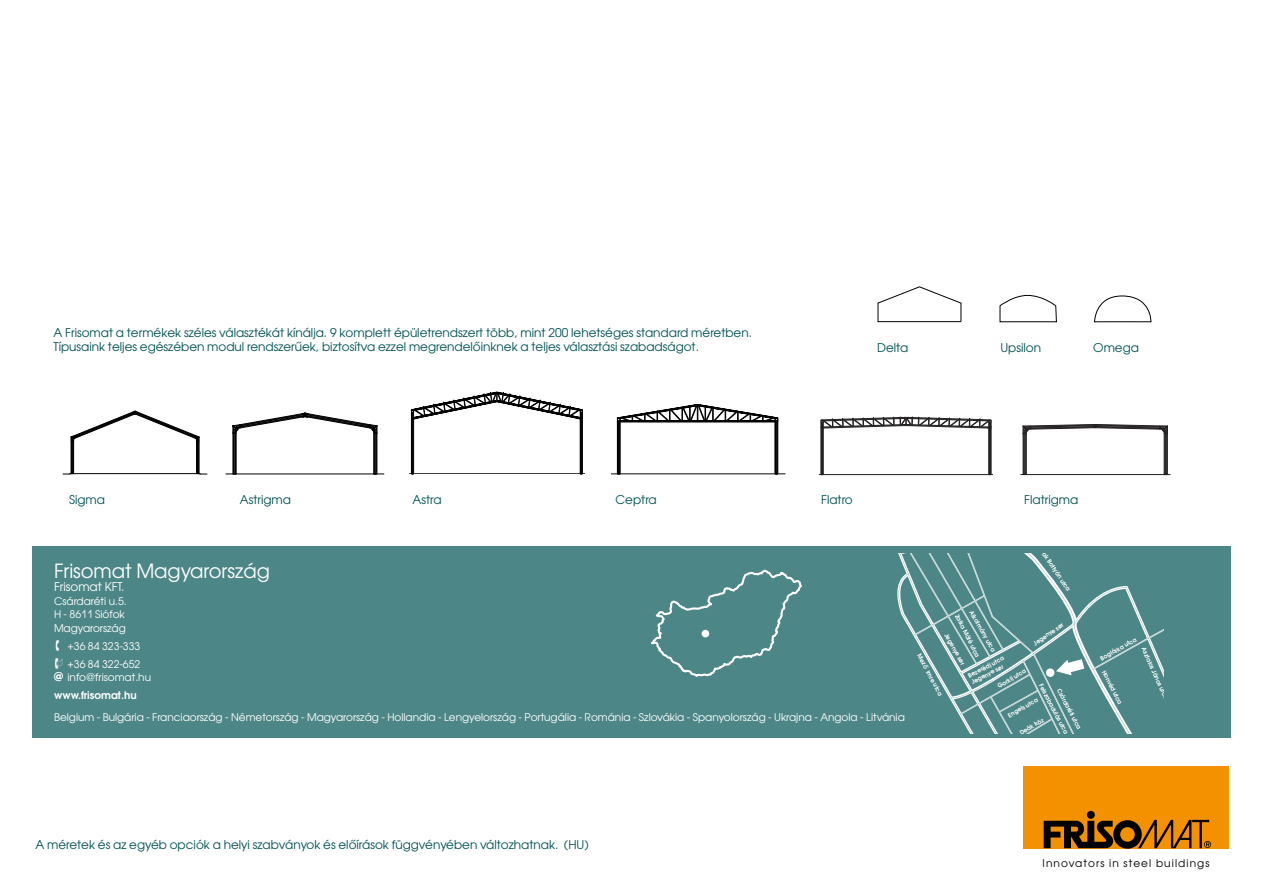
<style>
.page{position:relative;width:1263px;height:893px;background:#fff}
.page>*{position:absolute;margin:0;border:0;box-sizing:border-box;transform-origin:0 0}
.t1{font:19.5px "Avant Garde Gothic Book ITC";color:#fff}
.t2{font:12px/14.4px "Avant Garde Gothic Book ITC";color:#005253}
.t3{font:12px "Avant Garde Gothic Book ITC";color:#fff}
.t4{font:10.5px/13.5px "Avant Garde Gothic Book ITC";color:#fff}
.t5{font:10.5px "Avant Garde Gothic Book ITC";letter-spacing:.105em;color:#000}
.t6{font:10.5px "Avant Garde Gothic Demi ITC";color:#fff}
.t7{font:6px "Avant Garde Gothic Demi ITC";color:#fff}
.s1{font-family:"Avant Garde Gothic Demi ITC";font-size:12px}
</style>
<div class="page">
<div style="left:32px;top:546px;width:1199px;height:192px;background:#4d8687"></div>
<svg style="left:877px;top:286px;width:84px;height:36px"></svg>
<svg style="left:999px;top:295px;width:58px;height:27px"></svg>
<svg style="left:1094px;top:295px;width:57px;height:27px"></svg>
<hr style="left:226px;top:474px;width:158px;height:1px;background:#000">
<hr style="left:235px;top:433px;width:1px;height:40px;background:#000">
<hr style="left:233px;top:433px;width:1px;height:40px;background:#000">
<hr style="left:234px;top:433px;width:1px;height:40px;background:#000">
<hr style="left:376px;top:433px;width:1px;height:40px;background:#000">
<hr style="left:374px;top:433px;width:1px;height:40px;background:#000">
<hr style="left:375px;top:433px;width:1px;height:40px;background:#000">
<svg style="left:233px;top:413px;width:144px;height:20px"></svg>
<hr style="left:611px;top:474px;width:174px;height:1px;background:#000">
<svg style="left:617px;top:404px;width:161px;height:71px"></svg>
<hr style="left:410px;top:473px;width:175px;height:1px;background:#000">
<svg style="left:411px;top:392px;width:172px;height:83px"></svg>
<svg style="left:821px;top:417px;width:170px;height:57px"></svg>
<hr style="left:819px;top:474px;width:174px;height:1px;background:#232021">
<hr style="left:70px;top:473px;width:130px;height:1px;background:#000">
<svg style="left:63px;top:473px;width:11px;height:2px"></svg>
<svg style="left:196px;top:473px;width:11px;height:2px"></svg>
<div style="left:71px;top:441px;width:3px;height:32px;border:1px solid #000"></div>
<hr style="left:71px;top:441px;width:1px;height:32px;background:#000">
<svg style="left:71px;top:411px;width:129px;height:31px"></svg>
<div style="left:196px;top:441px;width:3px;height:32px;border:1px solid #000"></div>
<div style="left:1023px;top:766px;width:206px;height:82px;background:#f39100"></div>
<div style="left:1087px;top:811px;width:8px;height:8px;background:#000;border-radius:50%"></div>
<svg style="left:1044px;top:819px;width:167px;height:30px"></svg>
<hr style="left:1025px;top:434px;width:1px;height:40px;background:#232021">
<hr style="left:1023px;top:434px;width:1px;height:40px;background:#232021">
<hr style="left:1024px;top:434px;width:1px;height:40px;background:#232021">
<hr style="left:1165px;top:434px;width:1px;height:40px;background:#232021">
<hr style="left:1164px;top:434px;width:1px;height:40px;background:#232021">
<hr style="left:1166px;top:434px;width:1px;height:40px;background:#232021">
<svg style="left:1023px;top:424px;width:145px;height:10px"></svg>
<hr style="left:1020px;top:474px;width:150px;height:1px;background:#232021">
<svg style="left:897px;top:554px;width:267px;height:180px"></svg>
<svg style="left:1045px;top:659px;width:39px;height:18px"></svg>
<svg style="left:651px;top:569px;width:151px;height:108px"></svg>
<p class="t2" style="left:54px;top:325px;width:700px">A Frisomat a termékek széles választékát kínálja. 9 komplett épületrendszert több, mint 200 lehetséges standard méretben.<br>Típusaink teljes egészében modul rendszerűek, biztosítva ezzel megrendelőinknek a teljes választási szabadságot.</p>
<p class="t2" style="left:877px;top:340px;width:33px">Delta</p>
<p class="t2" style="left:1000px;top:340px;width:42px">Upsilon</p>
<p class="t2" style="left:1093px;top:340px;width:47px">Omega</p>
<p class="t2" style="left:69px;top:492px;width:37px">Sigma</p>
<p class="t2" style="left:240px;top:492px;width:53px">Astrigma</p>
<p class="t2" style="left:412px;top:492px;width:31px">Astra</p>
<p class="t2" style="left:615px;top:492px;width:43px">Ceptra</p>
<p class="t2" style="left:821px;top:492px;width:33px">Flatro</p>
<p class="t2" style="left:1024px;top:492px;width:56px">Flatrigma</p>
<h1 class="t1" style="left:54px;top:559px;width:217px">Frisomat Magyarország</h1>
<p class="t3" style="left:54px;top:580px;width:72px">Frisomat KFT.</p>
<p class="t4" style="left:54px;top:594px;width:74px">Csárdaréti u.5.<br>H - 8611 Siófok<br>Magyarország</p>
<p class="t4" style="left:68px;top:637px;width:74px;line-height:18px">+36 84 323-333 +36 84 322-652</p>
<p class="t4" style="left:54px;top:670px;width:99px"><span class="s1">@</span> info@frisomat.hu</p>
<p class="t6" style="left:54px;top:689px;width:84px">www.frisomat.hu</p>
<p class="t4" style="left:54px;top:710px;width:852px">Belgium - Bulgária - Franciaország - Németország - Magyarország - Hollandia - Lengyelország - Portugália - Románia - Szlovákia - Spanyolország - Ukrajna - Angola - Litvánia</p>
<p class="t7" style="left:1045px;top:548px;width:50px;rotate:56deg">Vak Bottyán utca</p>
<p class="t7" style="left:974px;top:609px;width:48px;rotate:60deg">Alkotmány utca</p>
<p class="t7" style="left:960px;top:613px;width:48px;rotate:63deg">Zalka Máté utca</p>
<p class="t7" style="left:1032px;top:641px;width:37px;rotate:-35deg">Jegenye sør</p>
<p class="t7" style="left:949px;top:632px;width:37px;rotate:60deg">Jegenye sør</p>
<p class="t7" style="left:922px;top:652px;width:48px;rotate:62deg">Mező Imre utca</p>
<p class="t7" style="left:970px;top:679px;width:37px;rotate:-27deg">Jegenye sør</p>
<p class="t7" style="left:967px;top:673px;width:41px;rotate:-28deg">Bezerédj utca</p>
<p class="t7" style="left:996px;top:683px;width:33px;rotate:-30deg">Gorkij utca</p>
<p class="t7" style="left:1044px;top:682px;width:57px;rotate:62deg">Felszabadulás utca</p>
<p class="t7" style="left:1062px;top:687px;width:46px;rotate:62deg">Csárdaréti utca</p>
<p class="t7" style="left:1006px;top:712px;width:35px;rotate:-29deg">Engels utca</p>
<p class="t7" style="left:1018px;top:730px;width:28px;rotate:-31deg">Deák köz</p>
<p class="t7" style="left:1099px;top:656px;width:42px;rotate:-30deg">Boglárka utca</p>
<p class="t7" style="left:1147px;top:646px;width:58px;rotate:66deg">Asztalos János utca</p>
<p class="t7" style="left:1107px;top:669px;width:39px;rotate:63deg">Honvéd utca</p>
<p class="t2" style="left:35px;top:837px;width:555px">A méretek és az egyéb opciók a helyi szabványok és előírások függvényében változhatnak. (HU)</p>
<p class="t5" style="left:1043px;top:857px;width:168px">Innovators in steel buildings</p>
</div>
